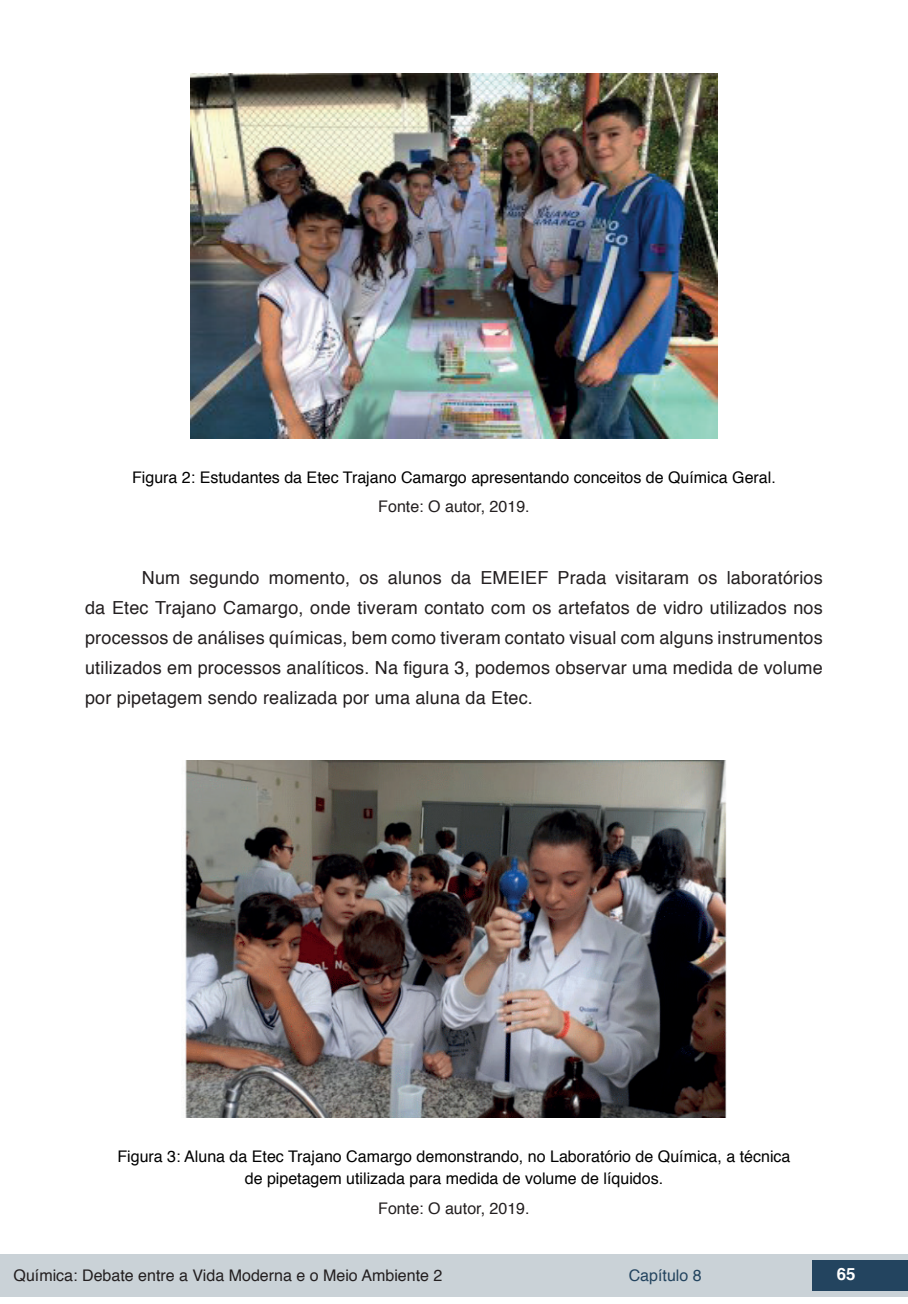
<style>
.page{position:relative;width:908px;height:1304px;background:#fff}
.page>*{position:absolute;margin:0;border:0;box-sizing:border-box;transform-origin:0 0}
.t1{font:18px/30px "Helvetica";letter-spacing:.01em;color:#231f20;text-align:justify}
.t2{font:700 16.8px "Helvetica";color:#fff}
.t3{font:16px/22px "Helvetica";color:#000;text-align:center}
.t4{font:16px "Helvetica";color:#231f20}
.t5{font:16px "Helvetica";color:#23445f}
</style>
<div class="page">
<div style="left:0;top:1254px;width:906px;height:43px;background:#cad2d7"></div>
<div style="left:812px;top:1261px;width:95px;height:30px;background:#23445f"></div>
<img style="left:190px;top:74px;width:527px;height:364px">
<img style="left:185px;top:760px;width:541px;height:357px">
<p class="t3" style="left:132px;top:467px;width:645px">Figura 2: Estudantes da Etec Trajano Camargo apresentando conceitos de Química Geral.</p>
<p class="t4" style="left:378px;top:494px;width:153px">Fonte: O autor, 2019.</p>
<p class="t1" style="left:85px;top:563px;width:738px;text-indent:57px">Num segundo momento, os alunos da EMEIEF Prada visitaram os laboratórios da Etec Trajano Camargo, onde tiveram contato com os artefatos de vidro utilizados nos processos de análises químicas, bem como tiveram contato visual com alguns instrumentos utilizados em processos analíticos. Na figura 3, podemos observar uma medida de volume por pipetagem sendo realizada por uma aluna da Etec.</p>
<p class="t3" style="left:117px;top:1146px;width:674px">Figura 3: Aluna da Etec Trajano Camargo demonstrando, no Laboratório de Química, a técnica de pipetagem utilizada para medida de volume de líquidos.</p>
<p class="t4" style="left:378px;top:1196px;width:153px">Fonte: O autor, 2019.</p>
<p class="t4" style="left:14px;top:1263px;width:430px">Química: Debate entre a Vida Moderna e o Meio Ambiente 2</p>
<p class="t5" style="left:628px;top:1263px;width:74px">Capítulo 8</p>
<p class="t2" style="left:836px;top:1261px;width:20px">65</p>
</div>
